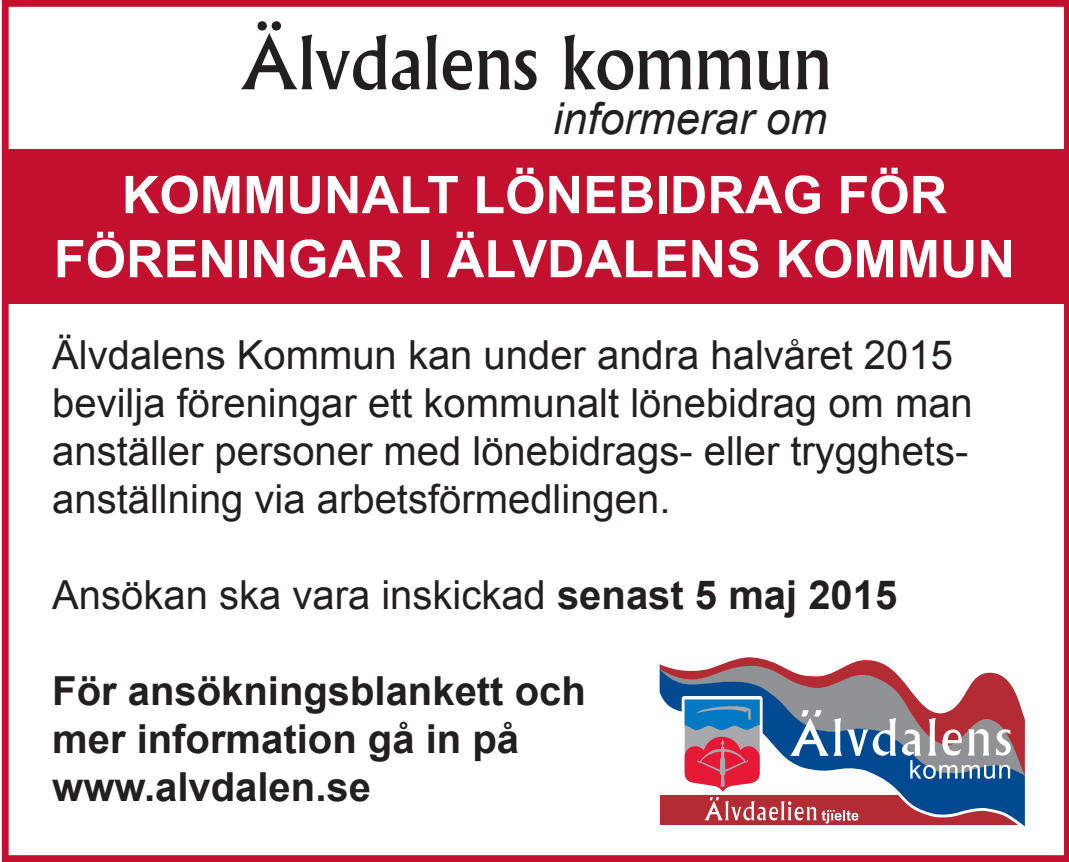
<style>
.page{position:relative;width:1069px;height:862px;background:#fff}
.page>*{position:absolute;margin:0;border:0;box-sizing:border-box;transform-origin:0 0}
.t1{font:500 72px "Albertus";color:#231f20}
.t2{font:700 52px "Arial";color:#fff}
.t3{font:italic 44px "Arial";color:#231f20}
.t4{font:40px/48px "Arial";color:#231f20}
.t5{font:700 40px/48px "Arial";color:#231f20}
.s1{font-weight:700}
</style>
<div class="page">
<div style="left:2px;top:0;width:1067px;height:862px;border:7px solid #c3102f"></div>
<div style="left:4px;top:149px;width:1065px;height:154px;background:#c3102f"></div>
<svg style="left:659px;top:657px;width:232px;height:12px"></svg>
<svg style="left:659px;top:669px;width:366px;height:157px"></svg>
<svg style="left:790px;top:710px;width:220px;height:69px"></svg>
<svg style="left:704px;top:797px;width:154px;height:26px;background:#c3575e"></svg>
<p class="t1" style="left:241px;top:18px;width:592px">Älvdalens kommun</p>
<p class="t3" style="left:553px;top:90px;width:275px">informerar om</p>
<p class="t2" style="left:122px;top:160px;width:827px">KOMMUNALT LÖNEBIDRAG FÖR</p>
<p class="t2" style="left:54px;top:224px;width:962px">FÖRENINGAR I ÄLVDALENS KOMMUN</p>
<p class="t4" style="left:52px;top:331px;width:922px">Älvdalens Kommun kan under andra halvåret 2015 bevilja föreningar ett kommunalt lönebidrag om man anställer personer med lönebidrags- eller trygghets&shy;anställning via arbetsförmedlingen.</p>
<p class="t4" style="left:52px;top:571px;width:846px">Ansökan ska vara inskickad <span class="s1">senast 5 maj 2015</span></p>
<p class="t5" style="left:52px;top:668px;width:535px">För ansökningsblankett och mer information gå in på</p>
<p class="t5" style="left:52px;top:764px;width:320px">www.alvdalen.se</p>
</div>
